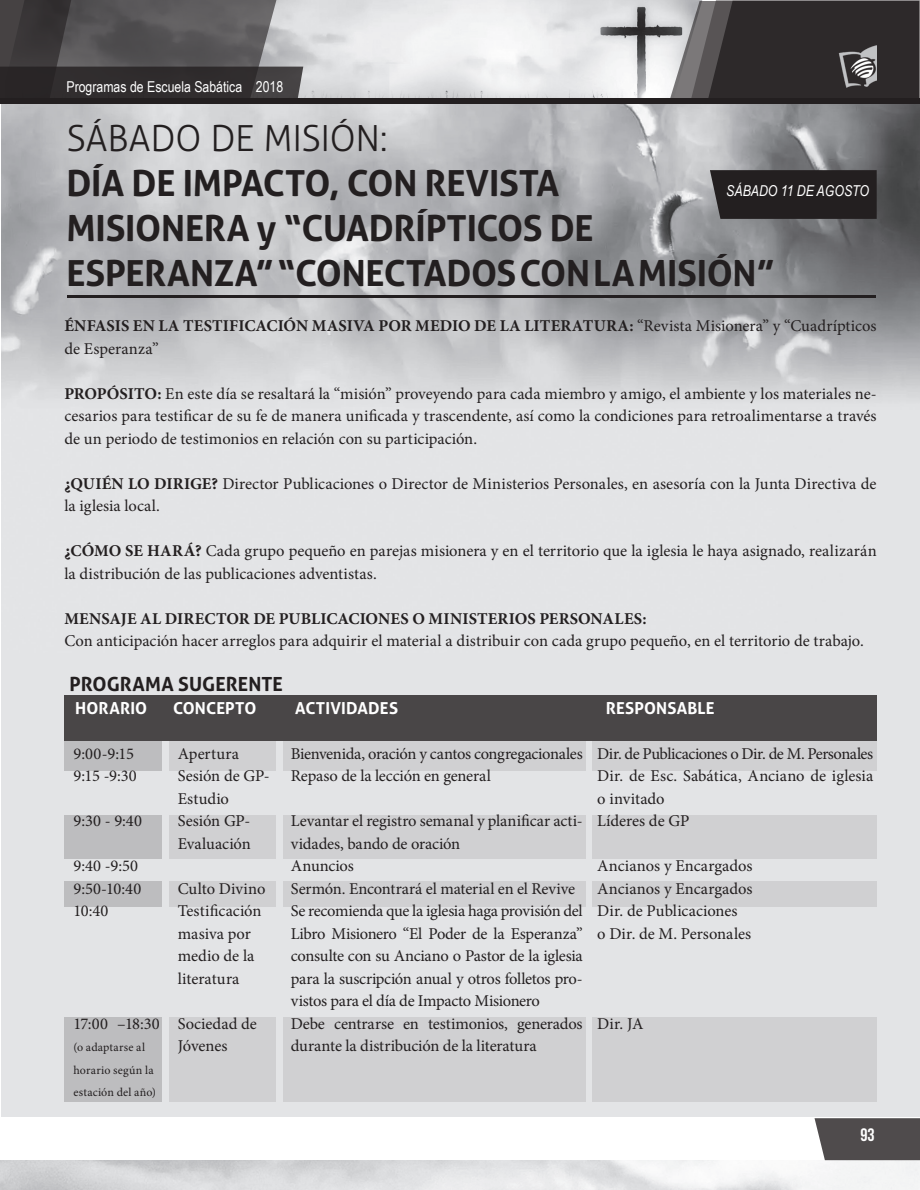
<style>
.page{position:relative;width:920px;height:1190px;background:#fff}
.page>*{position:absolute;margin:0;border:0;box-sizing:border-box;transform-origin:0 0}
.t1{font:700 36px/45px "Aller";letter-spacing:-.01em;color:#231f20}
.t2{font:300 36px "Aller";letter-spacing:-.01em;color:#231f20}
.t3{font:700 19.5px "Aller";letter-spacing:.005em;color:#231f20}
.t4{font:18px "Bebas Neue";color:#fff}
.t5{font:16.5px/22.5px "Minion Pro";letter-spacing:-.005em;color:#231f20}
.t6{font:700 16.5px/22.5px "Minion Pro";letter-spacing:.005em;color:#231f20}
.t7{font:700 16.5px "Aller";letter-spacing:.01em;color:#fff}
.t8{font:15px "Arial Narrow";color:#fff}
.t9{font:italic 15px "Arial Narrow";color:#fff}
.t10{font:12px/22.5px "Minion Pro";letter-spacing:.015em;color:#231f20}
.s1{font-weight:400}
.s2{font-weight:700}
</style>
<div class="page">
<img style="left:303px;top:0;width:366px;height:99px">
<svg style="left:0;top:0;width:303px;height:99px;background:#514e50"></svg>
<svg style="left:814px;top:1118px;width:105px;height:42px;background:#595556"></svg>
<div style="left:0;top:99px;width:919px;height:5px;background:#231f20"></div>
<svg style="left:669px;top:0;width:250px;height:99px;background:#423f40"></svg>
<img style="left:837px;top:42px;width:39px;height:52px">
<img style="left:2px;top:105px;width:917px;height:1011px">
<div style="left:710px;top:170px;width:166px;height:49px;background:#231f20"></div>
<div style="left:65px;top:695px;width:811px;height:46px;background:#494647"></div>
<div style="left:65px;top:741px;width:97px;height:30px;background:#bdbdbf"></div>
<div style="left:169px;top:741px;width:107px;height:30px;background:#d0d0d2"></div>
<div style="left:283px;top:741px;width:302px;height:30px;background:#d0d0d2"></div>
<div style="left:592px;top:741px;width:284px;height:30px;background:#d0d0d2"></div>
<div style="left:65px;top:815px;width:97px;height:43px;background:#bdbdbf"></div>
<div style="left:169px;top:815px;width:107px;height:43px;background:#d0d0d2"></div>
<div style="left:283px;top:815px;width:302px;height:43px;background:#d0d0d2"></div>
<div style="left:592px;top:815px;width:284px;height:43px;background:#d0d0d2"></div>
<div style="left:65px;top:881px;width:97px;height:25px;background:#bdbdbf"></div>
<div style="left:169px;top:881px;width:107px;height:25px;background:#d0d0d2"></div>
<div style="left:283px;top:881px;width:302px;height:25px;background:#d0d0d2"></div>
<div style="left:592px;top:881px;width:284px;height:25px;background:#d0d0d2"></div>
<div style="left:65px;top:1017px;width:97px;height:84px;background:#bdbdbf"></div>
<div style="left:169px;top:1017px;width:107px;height:84px;background:#d0d0d2"></div>
<div style="left:283px;top:1017px;width:302px;height:84px;background:#d0d0d2"></div>
<div style="left:592px;top:1017px;width:284px;height:84px;background:#d0d0d2"></div>
<hr style="left:67px;top:295px;width:809px;height:3px;background:#231f20">
<p class="t8" style="left:66px;top:75px;width:218px">Programas de Escuela Sabática 2018</p>
<h1 class="t2" style="left:66px;top:116px;width:322px">SÁBADO DE MISIÓN:</h1>
<h1 class="t1" style="left:66px;top:160px;width:710px">DÍA DE IMPACTO, CON REVISTA<br>MISIONERA y “CUADRÍPTICOS DE<br>ESPERANZA” “CONECTADOS CON LA MISIÓN”</h1>
<p class="t9" style="left:726px;top:180px;width:144px">SÁBADO 11 DE AGOSTO</p>
<p class="t6" style="left:64px;top:314px;width:813px">ÉNFASIS EN LA TESTIFICACIÓN MASIVA POR MEDIO DE LA LITERATURA: <span class="s1">“Revista Misionera” y “Cuadrípticos de Esperanza”</span></p>
<p class="t5" style="left:64px;top:382px;width:813px;text-align:justify"><span class="s2">PROPÓSITO:</span> En este día se resaltará la “misión” proveyendo para cada miembro y amigo, el ambiente y los materiales ne&shy;cesarios para testificar de su fe de manera unificada y trascendente, así como la condiciones para retroalimentarse a través de un periodo de testimonios en relación con su participación.</p>
<p class="t5" style="left:64px;top:472px;width:813px"><span class="s2">¿QUIÉN LO DIRIGE?</span> Director Publicaciones o Director de Ministerios Personales, en asesoría con la Junta Directiva de la iglesia local.</p>
<p class="t5" style="left:64px;top:540px;width:814px"><span class="s2">¿CÓMO SE HARÁ?</span> Cada grupo pequeño en parejas misionera y en el territorio que la iglesia le haya asignado, realizarán la distribución de las publicaciones adventistas.</p>
<p class="t6" style="left:64px;top:607px;width:583px">MENSAJE AL DIRECTOR DE PUBLICACIONES O MINISTERIOS PERSONALES:</p>
<p class="t5" style="left:64px;top:630px;width:801px">Con anticipación hacer arreglos para adquirir el material a distribuir con cada grupo pequeño, en el territorio de trabajo.</p>
<p class="t3" style="left:70px;top:672px;width:215px">PROGRAMA SUGERENTE</p>
<p class="t7" style="left:75px;top:697px;width:74px">HORARIO</p>
<p class="t7" style="left:173px;top:697px;width:85px">CONCEPTO</p>
<p class="t7" style="left:295px;top:697px;width:104px">ACTIVIDADES</p>
<p class="t7" style="left:605px;top:697px;width:110px">RESPONSABLE</p>
<p class="t5" style="left:73px;top:742px;width:65px">9:00-9:15<br>9:15 -9:30</p>
<p class="t5" style="left:73px;top:809px;width:70px">9:30 - 9:40</p>
<p class="t5" style="left:73px;top:854px;width:69px">9:40 -9:50<br>9:50-10:40<br>10:40</p>
<p class="t5" style="left:291px;top:742px;width:293px">Bienvenida, oración y cantos congregacionales<br>Repaso de la lección en general</p>
<p class="t5" style="left:291px;top:809px;width:293px">Levantar el registro semanal y planificar acti&shy;vidades, bando de oración<br>Anuncios<br>Sermón. Encontrará el material en el Revive Se recomienda que la iglesia haga provisión del Libro Misionero “El Poder de la Esperanza” consulte con su Anciano o Pastor de la iglesia para la suscripción anual y otros folletos pro&shy;vistos para el día de Impacto Misionero<br>Debe centrarse en testimonios, generados durante la distribución de la literatura</p>
<p class="t5" style="left:597px;top:742px;width:277px">Dir. de Publicaciones o Dir. de M. Personales<br>Dir. de Esc. Sabática, Anciano de iglesia o invitado<br>Líderes de GP</p>
<p class="t5" style="left:597px;top:854px;width:157px">Ancianos y Encargados<br>Ancianos y Encargados<br>Dir. de Publicaciones<br>o Dir. de M. Personales</p>
<p class="t5" style="left:178px;top:742px;width:93px">Apertura<br>Sesión de GP-<br>Estudio<br>Sesión GP-<br>Evaluación</p>
<p class="t5" style="left:178px;top:877px;width:89px">Culto Divino<br>Testificación masiva por medio de la literatura</p>
<p class="t5" style="left:178px;top:1012px;width:81px">Sociedad de<br>Jóvenes</p>
<p class="t5" style="left:597px;top:1012px;width:48px">Dir. JA</p>
<p class="t5" style="left:73px;top:1012px;width:88px">17:00 –18:30</p>
<p class="t10" style="left:73px;top:1036px;width:84px">(o adaptarse al horario según la estación del año)</p>
<p class="t4" style="left:860px;top:1125px;width:16px">93</p>
</div>
